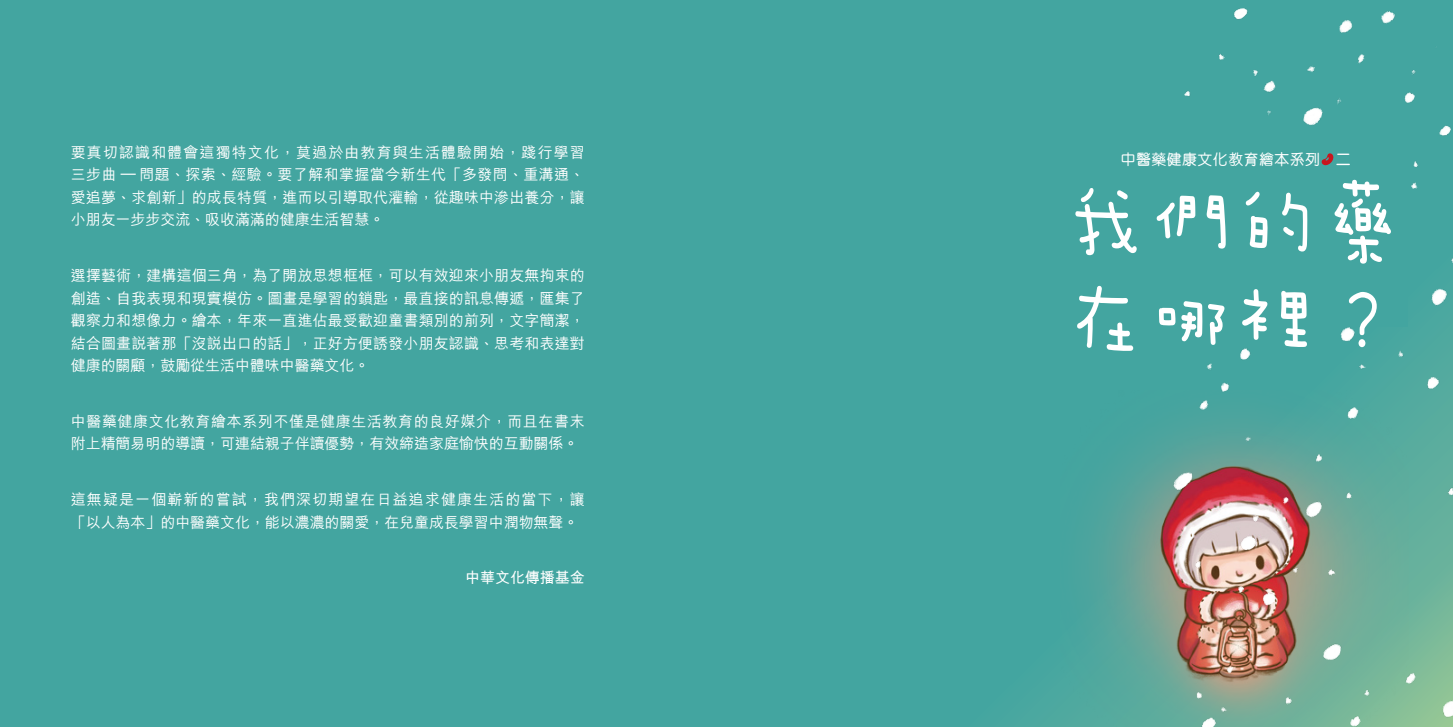
<style>
.page{position:relative;width:1453px;height:727px;background:#fff}
.page>*{position:absolute;margin:0;border:0;box-sizing:border-box;transform-origin:0 0}
.t1{font:500 15px/22.5px "M Hei HK";letter-spacing:.01em;color:#fff;text-align:justify}
.t2{font:500 15px/22.5px "M Hei HK";letter-spacing:.075em;color:#fff}
.t3{font:500 15px/22.5px "M Hei HK";letter-spacing:.04em;color:#fff}
.t4{font:500 15px "M Yuen HK";letter-spacing:.025em;color:#fff}
.t5{font:700 15px "M Hei HK";letter-spacing:-.005em;color:#fff}
.s1{font-weight:600}
</style>
<div class="page">
<div style="left:0;top:0;width:1165px;height:726px;background:#43a5a0"></div>
<img style="left:1061px;top:390px;width:104px;height:336px">
<img style="left:1165px;top:0;width:288px;height:726px">
<div style="left:1061px;top:133px;width:347px;height:193px;background:#43a5a0"></div>
<svg style="left:1321px;top:153px;width:12px;height:12px"></svg>
<svg style="left:1077px;top:286px;width:300px;height:65px"></svg>
<svg style="left:1075px;top:180px;width:316px;height:83px"></svg>
<p class="t2" style="left:71px;top:140px;width:515px">要真切認識和體會這獨特文化，莫過於由教育與生活體驗開始，踐行學習</p>
<p class="t1" style="left:71px;top:162px;width:515px">三步曲 – 問題、探索、經驗。要了解和掌握當今新生代「多發問、重溝通、愛追夢、求創新」的成長特質，進而以引導取代灌輸，從趣味中滲出養分，讓小朋友一步步交流、吸收滿滿的健康生活智慧。</p>
<p class="t1" style="left:71px;top:263px;width:515px">選擇藝術，建構這個三角，為了開放思想框框，可以有效迎來小朋友無拘束的創造、自我表現和現實模仿。圖畫是學習的鎖匙，最直接的訊息傳遞，匯集了觀察力和想像力。繪本，年來一直進佔最受歡迎童書類別的前列，文字簡潔，結合圖畫說著那「沒說出口的話」，正好方便誘發小朋友認識、思考和表達對健康的關顧，鼓勵從生活中體味中醫藥文化。</p>
<p class="t3" style="left:71px;top:408px;width:515px">中醫藥健康文化教育繪本系列不僅是健康生活教育的良好媒介，而且在書末附上精簡易明的導讀，可連結親子伴讀優勢，有效締造家庭愉快的互動關係。</p>
<p class="t2" style="left:71px;top:487px;width:515px">這無疑是一個嶄新的嘗試，我們深切期望在日益追求健康生活的當下，讓「以人為本」的中醫藥文化，能以濃濃的關愛，在兒童成長學習中潤物無聲。</p>
<p class="t5" style="left:465px;top:566px;width:121px">中華文化傳播基金</p>
<p class="t4" style="left:1121px;top:152px;width:232px">中醫藥健康文化教育繪本系列<span class="s1">　二</span></p>
</div>
